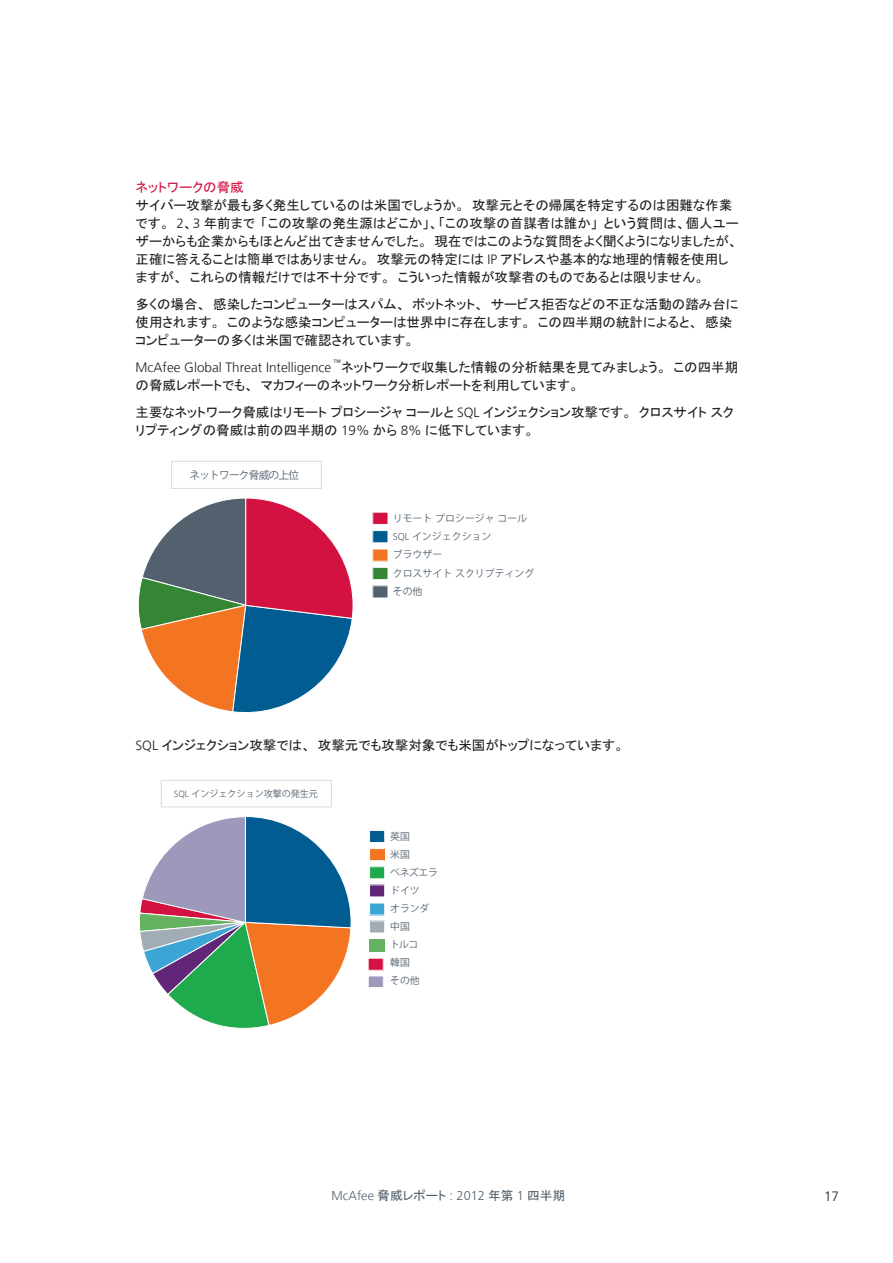
<style>
.page{position:relative;width:893px;height:1263px;background:#fff}
.page>*{position:absolute;margin:0;border:0;box-sizing:border-box;transform-origin:0 0}
.t1{font:13.5px/18px "MS P Gothic";color:#231f20}
.t2{font:300 13.5px "Frutiger LT";color:#231f20}
.t3{font:13.5px "MS P Gothic";color:#d31242}
.t4{font:300 12.75px "Frutiger LT";color:#53616f}
.t5{font:10.65px "Koz Go Pro Regular 90 msp RKSJ H";letter-spacing:-.075em;color:#53616f}
.t6{font:9.9px/18.3px "Koz Go Pro Regular 90 msp RKSJ H";color:#53616f}
.t7{font:9.75px/18.1px "Koz Go Pro Regular 90 msp RKSJ H";color:#53616f}
.t8{font:9px "Koz Go Pro Regular 90 msp RKSJ H";color:#53616f}
.t9{font:300 7.8px "Frutiger LT";color:#231f20}
.s1{font-family:"Frutiger LT";font-weight:300}
.s2{font-family:"Frutiger";font-weight:300}
.s3{font-family:"MS P Gothic";font-weight:400}
</style>
<div class="page">
<svg style="left:138px;top:498px;width:215px;height:215px"></svg>
<div style="left:373px;top:586px;width:15px;height:12px;background:#53616f"></div>
<div style="left:372px;top:585px;width:16px;height:13px;border:1px solid #fff"></div>
<div style="left:373px;top:567px;width:15px;height:13px;background:#348534"></div>
<div style="left:372px;top:567px;width:16px;height:13px;border:1px solid #fff"></div>
<div style="left:373px;top:549px;width:15px;height:12px;background:#f47521"></div>
<div style="left:373px;top:531px;width:15px;height:12px;background:#005c91"></div>
<div style="left:372px;top:530px;width:16px;height:13px;border:1px solid #fff"></div>
<div style="left:373px;top:512px;width:15px;height:12px;background:#d31242"></div>
<div style="left:372px;top:512px;width:16px;height:13px;border:1px solid #fff"></div>
<div style="left:171px;top:461px;width:150px;height:28px;border:1px solid #d8dcdd"></div>
<div style="left:368px;top:958px;width:15px;height:12px;background:#d31242"></div>
<div style="left:368px;top:958px;width:16px;height:13px;border:1px solid #fff"></div>
<div style="left:369px;top:939px;width:15px;height:13px;background:#65b360"></div>
<div style="left:368px;top:976px;width:15px;height:12px;background:#9c99ba"></div>
<div style="left:368px;top:976px;width:16px;height:12px;border:1px solid #fff"></div>
<svg style="left:139px;top:816px;width:212px;height:213px"></svg>
<div style="left:369px;top:921px;width:16px;height:12px;background:#a2acb4"></div>
<div style="left:369px;top:921px;width:16px;height:12px;border:1px solid #fff"></div>
<div style="left:369px;top:903px;width:16px;height:12px;background:#3ca5d5"></div>
<div style="left:369px;top:903px;width:16px;height:12px;border:1px solid #fff"></div>
<div style="left:369px;top:885px;width:16px;height:12px;background:#612678"></div>
<div style="left:369px;top:884px;width:16px;height:13px;border:1px solid #fff"></div>
<div style="left:369px;top:867px;width:16px;height:12px;background:#1faa4d"></div>
<div style="left:369px;top:866px;width:16px;height:13px;border:1px solid #fff"></div>
<div style="left:369px;top:849px;width:16px;height:12px;background:#f47521"></div>
<div style="left:369px;top:848px;width:16px;height:13px;border:1px solid #fff"></div>
<div style="left:369px;top:830px;width:16px;height:13px;background:#005c91"></div>
<div style="left:369px;top:830px;width:16px;height:13px;border:1px solid #fff"></div>
<div style="left:161px;top:780px;width:170px;height:27px;border:1px solid #d8dcdd"></div>
<p class="t3" style="left:136px;top:180px;width:110px">ネットワークの脅威</p>
<p class="t1" style="left:136px;top:196px;width:605px">サイバー攻撃が最も多く発生しているのは米国でしょうか。攻撃元とその帰属を特定するのは困難な作業です。 <span class="s1">2</span>、<span class="s1">3</span> 年前まで「この攻撃の発生源はどこか」、「この攻撃の首謀者は誰か」という質問は、個人ユーザーからも企業からもほとんど出てきませんでした。現在ではこのような質問をよく聞くようになりましたが、正確に答えることは簡単ではありません。攻撃元の特定には <span class="s1">IP</span> アドレスや基本的な地理的情報を使用しますが、これらの情報だけでは不十分です。こういった情報が攻撃者のものであるとは限りません。</p>
<p class="t1" style="left:136px;top:295px;width:604px">多くの場合、感染したコンピューターはスパム、ボットネット、サービス拒否などの不正な活動の踏み台に使用されます。このような感染コンピューターは世界中に存在します。この四半期の統計によると、感染コンピューターの多くは米国で確認されています。</p>
<p class="t2" style="left:136px;top:359px;width:197px">McAfee Global Threat Intelligence</p>
<p class="t9" style="left:333px;top:358px;width:9px">™</p>
<p class="t1" style="left:136px;top:358px;width:604px;text-indent:206px">ネットワークで収集した情報の分析結果を見てみましょう。この四半期の脅威レポートでも、マカフィーのネットワーク分析レポートを利用しています。</p>
<p class="t1" style="left:136px;top:403px;width:600px">主要なネットワーク脅威はリモートプロシージャコールと <span class="s1">SQL</span> インジェクション攻撃です。クロスサイトスクリプティングの脅威は前の四半期の <span class="s1">19%</span> から <span class="s1">8%</span> に低下しています。</p>
<p class="t5" style="left:189px;top:471px;width:111px">ネットワーク脅威の上位</p>
<p class="t6" style="left:393px;top:510px;width:143px">リモートプロシージャコール<br><span class="s2">SQL</span> インジェクション<br>ブラウザー<br>クロスサイトスクリプティングその他</p>
<p class="t1" style="left:136px;top:736px;width:490px"><span class="s1">SQL</span> インジェクション攻撃では、攻撃元でも攻撃対象でも米国がトップになっています。</p>
<p class="t8" style="left:174px;top:791px;width:146px"><span class="s2">SQL</span> インジェクション攻撃の発生元</p>
<p class="t7" style="left:390px;top:828px;width:49px">英国<br>米国<br>ベネズエラドイツ<br>オランダ中国<br>トルコ<br>韓国<br>その他</p>
<p class="t4" style="left:332px;top:1189px;width:235px">McAfee <span class="s3">脅威レポート</span> : 2012 <span class="s3">年第</span> 1 <span class="s3">四半期</span></p>
<p class="t2" style="left:824px;top:1189px;width:17px">17</p>
</div>
